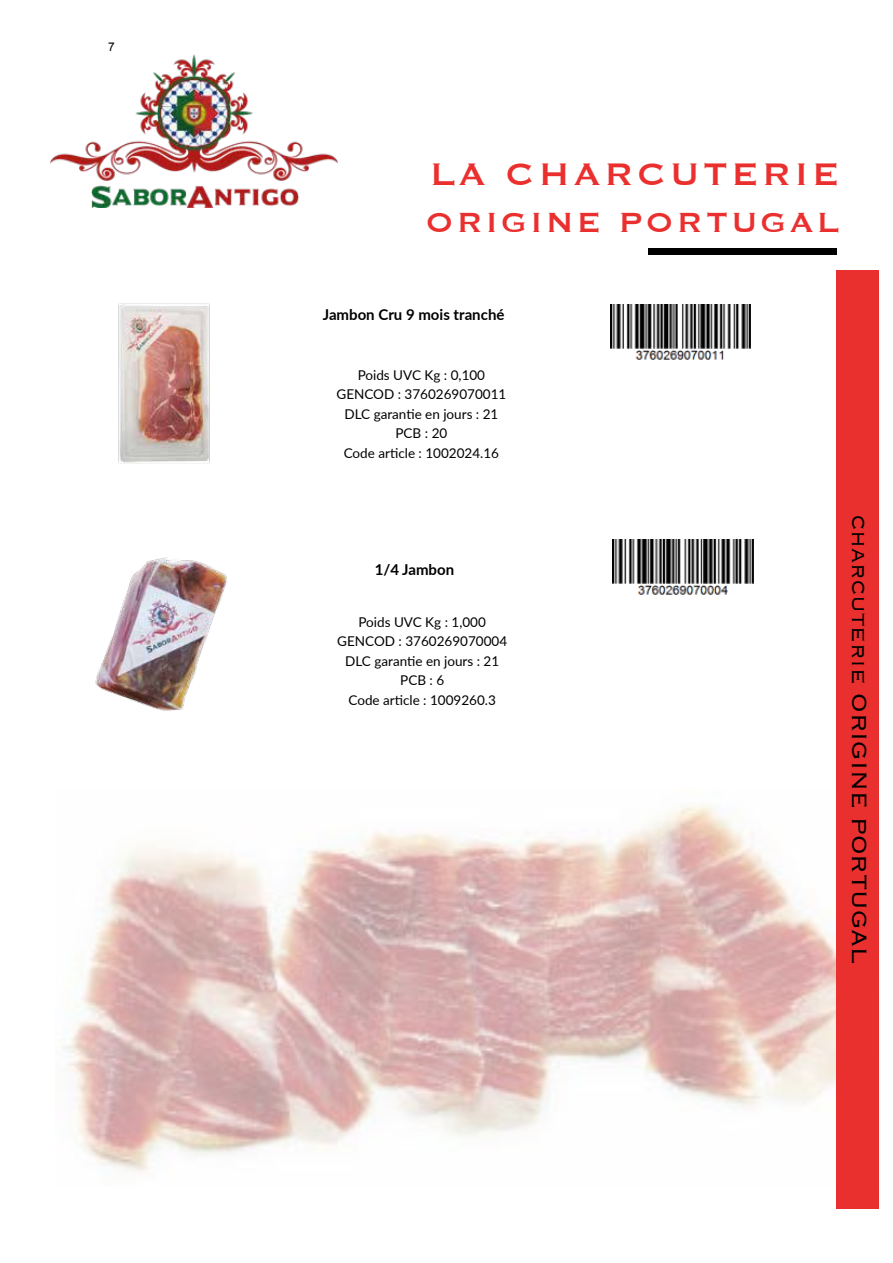
<style>
.page{position:relative;width:893px;height:1263px;background:#fff}
.page>*{position:absolute;margin:0;border:0;box-sizing:border-box;transform-origin:0 0}
.t1{font:40.5px "Copperplate";letter-spacing:.09em;color:#ea302f}
.t2{font:36px "Copperplate";letter-spacing:.09em;color:#ea302f}
.t3{font:300 27px "Copperplate";color:#000}
.t4{font:700 15px "Lato";color:#000}
.t5{font:13.5px/19.5px "Lato";color:#000;text-align:center}
.t6{font:12px "Arial";color:#000}
</style>
<div class="page">
<img style="left:118px;top:303px;width:92px;height:161px">
<img style="left:95px;top:557px;width:132px;height:154px">
<img style="left:610px;top:304px;width:141px;height:56px">
<img style="left:613px;top:540px;width:140px;height:55px">
<img style="left:62px;top:804px;width:774px;height:368px">
<div style="left:648px;top:248px;width:188px;height:7px;background:#000"></div>
<div style="left:836px;top:270px;width:43px;height:939px;background:#ea302f"></div>
<img style="left:50px;top:54px;width:288px;height:153px">
<p class="t6" style="left:108px;top:39px;width:8px">7</p>
<h1 class="t1" style="left:431px;top:148px;width:410px">LA CHARCUTERIE</h1>
<h2 class="t2" style="left:425px;top:198px;width:415px">ORIGINE PORTUGAL</h2>
<p class="t4" style="left:323px;top:303px;width:183px">Jambon Cru 9 mois tranché</p>
<p class="t5" style="left:336px;top:364px;width:171px">Poids UVC Kg : 0,100<br>GENCOD : 3760269070011<br>DLC garantie en jours : 21<br>PCB : 20<br>Code article : 1002024.16</p>
<p class="t4" style="left:375px;top:558px;width:81px">1/4 Jambon</p>
<p class="t5" style="left:337px;top:611px;width:171px">Poids UVC Kg : 1,000<br>GENCOD : 3760269070004<br>DLC garantie en jours : 21<br>PCB : 6<br>Code article : 1009260.3</p>
<h3 class="t3" style="left:877px;top:515px;width:450px;rotate:90deg">charcuterie ORIGINE PORTUGAL</h3>
</div>
